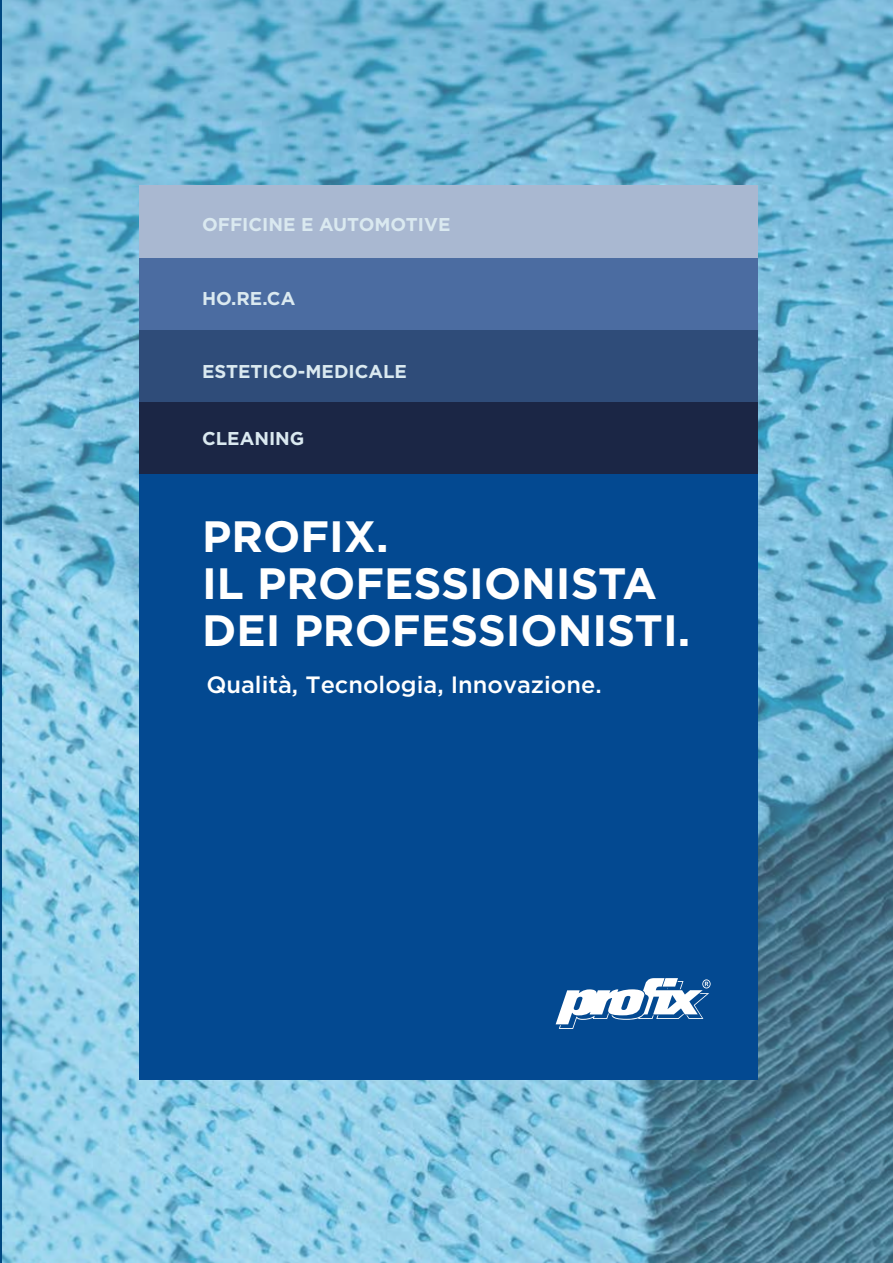
<style>
.page{position:relative;width:893px;height:1263px;background:#fff}
.page>*{position:absolute;margin:0;border:0;box-sizing:border-box;transform-origin:0 0}
.t1{font:700 43.8px/47px "Gotham";color:#fff}
.t2{font:500 23.55px "Gotham";color:#fff}
.t3{font:700 18.6px "Gotham";color:#dae9f0}
</style>
<div class="page">
<img style="left:1px;top:0;width:892px;height:1263px">
<hr style="left:0;top:0;width:1px;height:1263px;background:#004881">
<div style="left:139px;top:474px;width:619px;height:606px;background:#034991"></div>
<div style="left:139px;top:401px;width:619px;height:73px;background:#1b2645"></div>
<div style="left:139px;top:329px;width:619px;height:73px;background:#2f4c79"></div>
<div style="left:139px;top:257px;width:619px;height:73px;background:#4b6ca1"></div>
<div style="left:139px;top:185px;width:619px;height:72px;background:#a9b8d1"></div>
<svg style="left:555px;top:978px;width:156px;height:51px"></svg>
<p class="t3" style="left:202px;top:213px;width:250px">OFFICINE E AUTOMOTIVE</p>
<p class="t3" style="left:202px;top:286px;width:95px">HO.RE.CA</p>
<p class="t3" style="left:202px;top:359px;width:206px">ESTETICO-MEDICALE</p>
<p class="t3" style="left:202px;top:426px;width:104px">CLEANING</p>
<h1 class="t1" style="left:202px;top:513px;width:490px">PROFIX.<br>IL PROFESSIONISTA<br>DEI PROFESSIONISTI.</h1>
<p class="t2" style="left:206px;top:670px;width:397px">Qualità, Tecnologia, Innovazione.</p>
</div>
